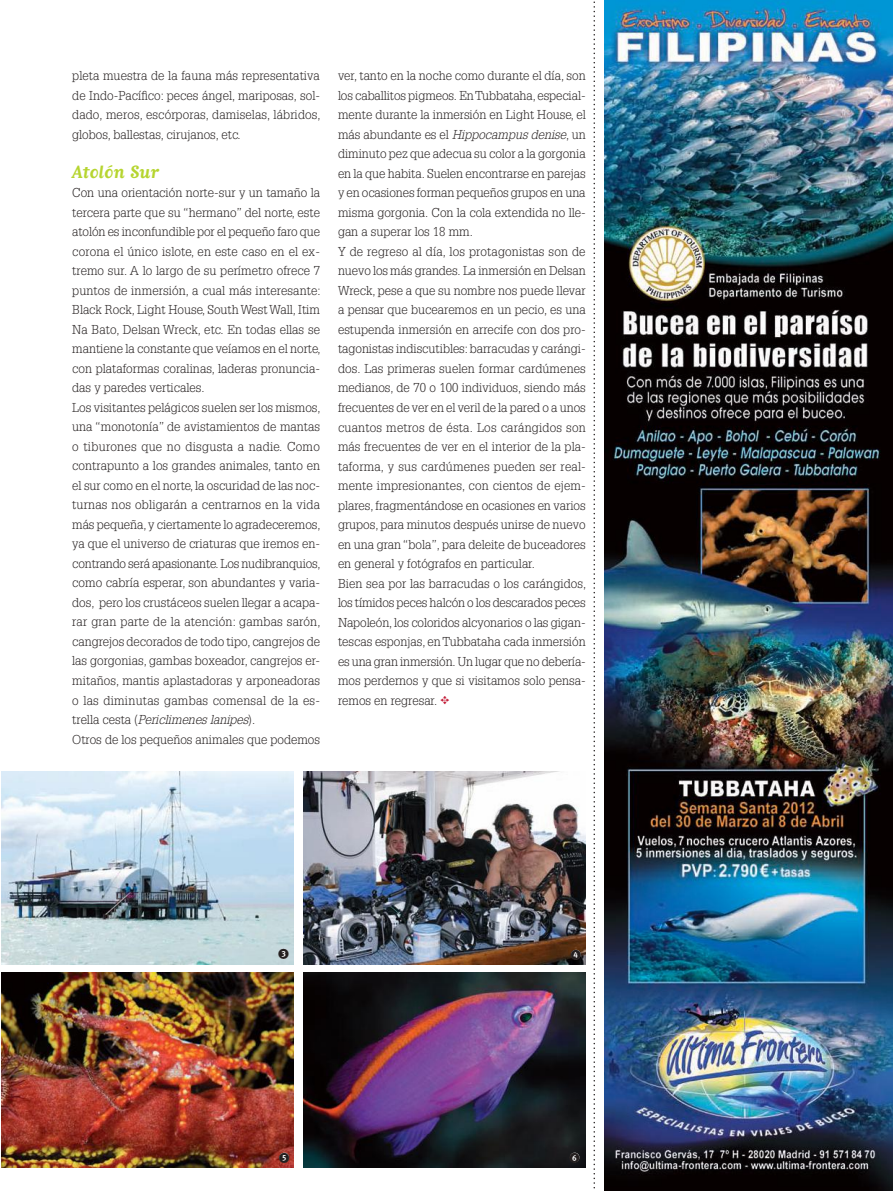
<style>
.page{position:relative;width:893px;height:1191px;background:#fff}
.page>*{position:absolute;margin:0;border:0;box-sizing:border-box;transform-origin:0 0}
.t1{font:700 21px "Matrix Script";color:#b6d530}
.t2{font:15px "FF Dingbests";color:#241f1f}
.t3{font:300 12.6px/19.5px "Glypha";color:#241f1f}
.s1{font-style:italic}
</style>
<div class="page">
<svg style="left:593px;top:1px;width:2px;height:1188px"></svg>
<img style="left:303px;top:771px;width:283px;height:193px">
<img style="left:2px;top:771px;width:292px;height:193px">
<img style="left:2px;top:972px;width:292px;height:195px">
<img style="left:303px;top:972px;width:283px;height:195px">
<img style="left:604px;top:0;width:289px;height:1191px">
<div style="left:279px;top:949px;width:9px;height:10px;background:#fff;border-radius:50%"></div>
<svg style="left:571px;top:949px;width:10px;height:10px"></svg>
<div style="left:279px;top:1152px;width:10px;height:10px;background:#fff;border-radius:50%"></div>
<div style="left:570px;top:1152px;width:9px;height:10px;background:#fff;border-radius:50%"></div>
<p class="t3" style="left:72px;top:66px;width:250px;text-align:justify">pleta muestra de la fauna más representativa de Indo-Pacífico: peces ángel, mariposas, sol&shy;dado, meros, escórporas, damiselas, lábridos, globos, ballestas, cirujanos, etc.</p>
<h1 class="t1" style="left:72px;top:161px;width:88px">Atolón Sur</h1>
<p class="t3" style="left:72px;top:183px;width:250px">Con una orientación norte-sur y un tamaño la tercera parte que su “hermano” del norte, este atolón es inconfundible por el pequeño faro que corona el único islote, en este caso en el ex&shy;tremo sur. A lo largo de su perímetro ofrece 7 puntos de inmersión, a cual más interesante:<br>Black Rock, Light House, South West Wall, Itim Na Bato, Delsan Wreck, etc. En todas ellas se mantiene la constante que veíamos en el norte, con plataformas coralinas, laderas pronuncia&shy;das y paredes verticales.<br>Los visitantes pelágicos suelen ser los mismos, una “monotonía” de avistamientos de mantas o tiburones que no disgusta a nadie. Como contrapunto a los grandes animales, tanto en el sur como en el norte, la oscuridad de las noc&shy;turnas nos obligarán a centrarnos en la vida más pequeña, y ciertamente lo agradeceremos, ya que el universo de criaturas que iremos en&shy;contrando será apasionante. Los nudibranquios, como cabría esperar, son abundantes y varia&shy;dos, pero los crustáceos suelen llegar a acapa&shy;rar gran parte de la atención: gambas sarón, cangrejos decorados de todo tipo, cangrejos de las gorgonias, gambas boxeador, cangrejos er&shy;mitaños, mantis aplastadoras y arponeadoras o las diminutas gambas comensal de la es&shy;trella cesta (<span class="s1">Periclimenes lanipes</span>).<br>Otros de los pequeños animales que podemos</p>
<p class="t3" style="left:338px;top:66px;width:250px">ver, tanto en la noche como durante el día, son los caballitos pigmeos. En Tubbataha, especial&shy;mente durante la inmersión en Light House, el más abundante es el <span class="s1">Hippocampus denise</span>, un diminuto pez que adecua su color a la gorgonia en la que habita. Suelen encontrarse en parejas y en ocasiones forman pequeños grupos en una misma gorgonia. Con la cola extendida no lle&shy;gan a superar los 18 mm.<br>Y de regreso al día, los protagonistas son de nuevo los más grandes. La inmersión en Delsan Wreck, pese a que su nombre nos puede llevar a pensar que bucearemos en un pecio, es una estupenda inmersión en arrecife con dos pro&shy;tagonistas indiscutibles: barracudas y carángi&shy;dos. Las primeras suelen formar cardúmenes medianos, de 70 o 100 individuos, siendo más frecuentes de ver en el veril de la pared o a unos cuantos metros de ésta. Los carángidos son más frecuentes de ver en el interior de la pla&shy;taforma, y sus cardúmenes pueden ser real&shy;mente impresionantes, con cientos de ejem&shy;plares, fragmentándose en ocasiones en varios grupos, para minutos después unirse de nuevo en una gran “bola”, para deleite de buceadores en general y fotógrafos en particular.<br>Bien sea por las barracudas o los carángidos, los tímidos peces halcón o los descarados peces Napoleón, los coloridos alcyonarios o las gigan&shy;tescas esponjas, en Tubbataha cada inmersión es una gran inmersión. Un lugar que no debería&shy;mos perdernos y que si visitamos solo pensa&shy;remos en regresar.</p>
<p class="t2" style="left:277px;top:946px;width:14px">3</p>
<p class="t2" style="left:569px;top:946px;width:14px">4</p>
<p class="t2" style="left:278px;top:1149px;width:14px">5</p>
<p class="t2" style="left:568px;top:1149px;width:14px">6</p>
</div>
